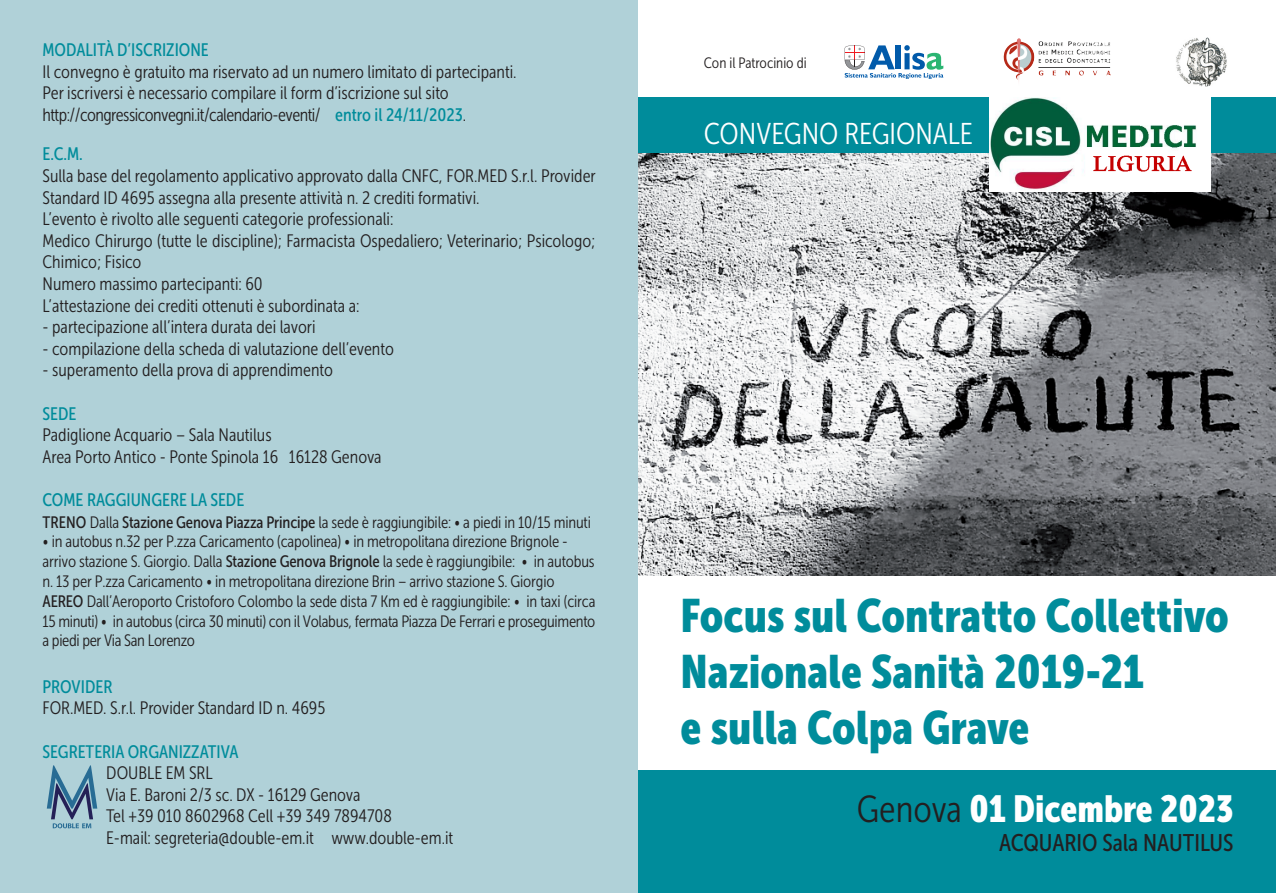
<style>
.page{position:relative;width:1276px;height:893px;background:#fff}
.page>*{position:absolute;margin:0;border:0;box-sizing:border-box;transform-origin:0 0}
.t1{font:46.5px "Museo Sans Cond 900";color:#008c9b}
.t2{font:37.5px "Museo Sans Cond 900";color:#fff}
.t3{font:30px "Museo Sans Cond 300";color:#fff}
.t4{font:24px "Museo Sans Cond 500";color:#231f20}
.t5{font:18px/21.6px "Museo Sans Cond 300";color:#231f20}
.t6{font:18px "Museo Sans Cond 500";color:#008c9b}
.t7{font:18px "Museo Sans Cond 300";letter-spacing:-.03em;color:#231f20}
.t8{font:16.5px/19.8px "Museo Sans Cond 300";letter-spacing:-.01em;color:#231f20}
.t9{font:15px "Museo Sans Cond 300";color:#231f20}
.s1{font-family:"Museo Sans Cond 500";color:#008c9b}
.s2{font-family:"Museo Sans Cond 500"}
.s3{font-family:"Museo Sans Cond 300";color:#231f20}
</style>
<div class="page">
<div style="left:0;top:0;width:638px;height:893px;background:#b0d1d8"></div>
<div style="left:638px;top:770px;width:638px;height:123px;background:#008c9b"></div>
<div style="left:638px;top:98px;width:638px;height:56px;background:#008c9b"></div>
<img style="left:638px;top:154px;width:638px;height:421px">
<img style="left:989px;top:98px;width:221px;height:93px">
<svg style="left:47px;top:765px;width:50px;height:64px"></svg>
<svg style="left:844px;top:45px;width:99px;height:34px"></svg>
<img style="left:1176px;top:37px;width:51px;height:50px">
<img style="left:1003px;top:38px;width:100px;height:43px">
<p class="t6" style="left:43px;top:40px;width:168px">MODALITÀ D’ISCRIZIONE</p>
<p class="t5" style="left:43px;top:61px;width:475px">Il convegno è gratuito ma riservato ad un numero limitato di partecipanti.</p>
<p class="t5" style="left:43px;top:82px;width:408px">Per iscriversi è necessario compilare il form d’iscrizione sul sito</p>
<p class="t7" style="left:43px;top:105px;width:425px">http://congressiconvegni.it/calendario-eventi/ <span class="s1">entro il 24/11/2023</span>.</p>
<p class="t6" style="left:43px;top:144px;width:42px">E.C.M.</p>
<p class="t5" style="left:43px;top:165px;width:555px">Sulla base del regolamento applicativo approvato dalla CNFC, FOR.MED S.r.l. Provider<br>Standard ID 4695 assegna alla presente attività n. 2 crediti formativi.</p>
<p class="t5" style="left:43px;top:208px;width:352px">L’evento è rivolto alle seguenti categorie professionali:</p>
<p class="t5" style="left:43px;top:230px;width:554px">Medico Chirurgo (tutte le discipline); Farmacista Ospedaliero; Veterinario; Psicologo;<br>Chimico; Fisico</p>
<p class="t5" style="left:43px;top:273px;width:222px">Numero massimo partecipanti: 60</p>
<p class="t5" style="left:43px;top:295px;width:318px">L’attestazione dei crediti ottenuti è subordinata a:</p>
<p class="t5" style="left:43px;top:316px;width:275px">- partecipazione all’intera durata dei lavori</p>
<p class="t5" style="left:43px;top:338px;width:353px">- compilazione della scheda di valutazione dell’evento</p>
<p class="t5" style="left:43px;top:360px;width:292px">- superamento della prova di apprendimento</p>
<p class="t6" style="left:43px;top:404px;width:35px">SEDE</p>
<p class="t5" style="left:43px;top:424px;width:231px">Padiglione Acquario – Sala Nautilus</p>
<p class="t5" style="left:43px;top:446px;width:341px">Area Porto Antico - Ponte Spinola 16 16128 Genova</p>
<p class="t6" style="left:43px;top:490px;width:203px">COME RAGGIUNGERE LA SEDE</p>
<p class="t8" style="left:43px;top:512px;width:550px"><span class="s2">TRENO</span> Dalla <span class="s2">Stazione Genova Piazza Principe</span> la sede è raggiungibile: • a piedi in 10/15 minuti</p>
<p class="t8" style="left:43px;top:532px;width:553px">• in autobus n.32 per P.zza Caricamento (capolinea) • in metropolitana direzione Brignole - arrivo stazione S. Giorgio. Dalla <span class="s2">Stazione Genova Brignole</span> la sede è raggiungibile: • in autobus n. 13 per P.zza Caricamento • in metropolitana direzione Brin – arrivo stazione S. Giorgio</p>
<p class="t8" style="left:43px;top:591px;width:554px;text-align:justify"><span class="s2">AEREO</span> Dall’Aeroporto Cristoforo Colombo la sede dista 7 Km ed è raggiungibile: • in taxi (circa 15 minuti) • in autobus (circa 30 minuti) con il Volabus, fermata Piazza De Ferrari e proseguimento a piedi per Via San Lorenzo</p>
<p class="t6" style="left:43px;top:677px;width:71px">PROVIDER</p>
<p class="t5" style="left:43px;top:698px;width:284px">FOR.MED. S.r.l. Provider Standard ID n. 4695</p>
<p class="t6" style="left:43px;top:741px;width:197px">SEGRETERIA ORGANIZZATIVA</p>
<p class="t5" style="left:106px;top:762px;width:108px">DOUBLE EM SRL</p>
<p class="t5" style="left:106px;top:784px;width:256px">Via E. Baroni 2/3 sc. DX - 16129 Genova</p>
<p class="t5" style="left:106px;top:806px;width:287px">Tel +39 010 8602968 Cell +39 349 7894708</p>
<p class="t5" style="left:106px;top:827px;width:348px">E-mail: segreteria@double-em.it www.double-em.it</p>
<p class="t9" style="left:704px;top:54px;width:104px">Con il Patrocinio di</p>
<p class="t3" style="left:704px;top:118px;width:270px">CONVEGNO REGIONALE</p>
<p class="t1" style="left:680px;top:590px;width:550px">Focus sul Contratto Collettivo</p>
<p class="t1" style="left:680px;top:645px;width:465px">Nazionale Sanità 2019-21</p>
<p class="t1" style="left:680px;top:701px;width:350px">e sulla Colpa Grave</p>
<p class="t2" style="left:857px;top:788px;width:378px"><span class="s3">Genova</span> 01 Dicembre 2023</p>
<p class="t4" style="left:999px;top:829px;width:236px">ACQUARIO Sala NAUTILUS</p>
</div>
